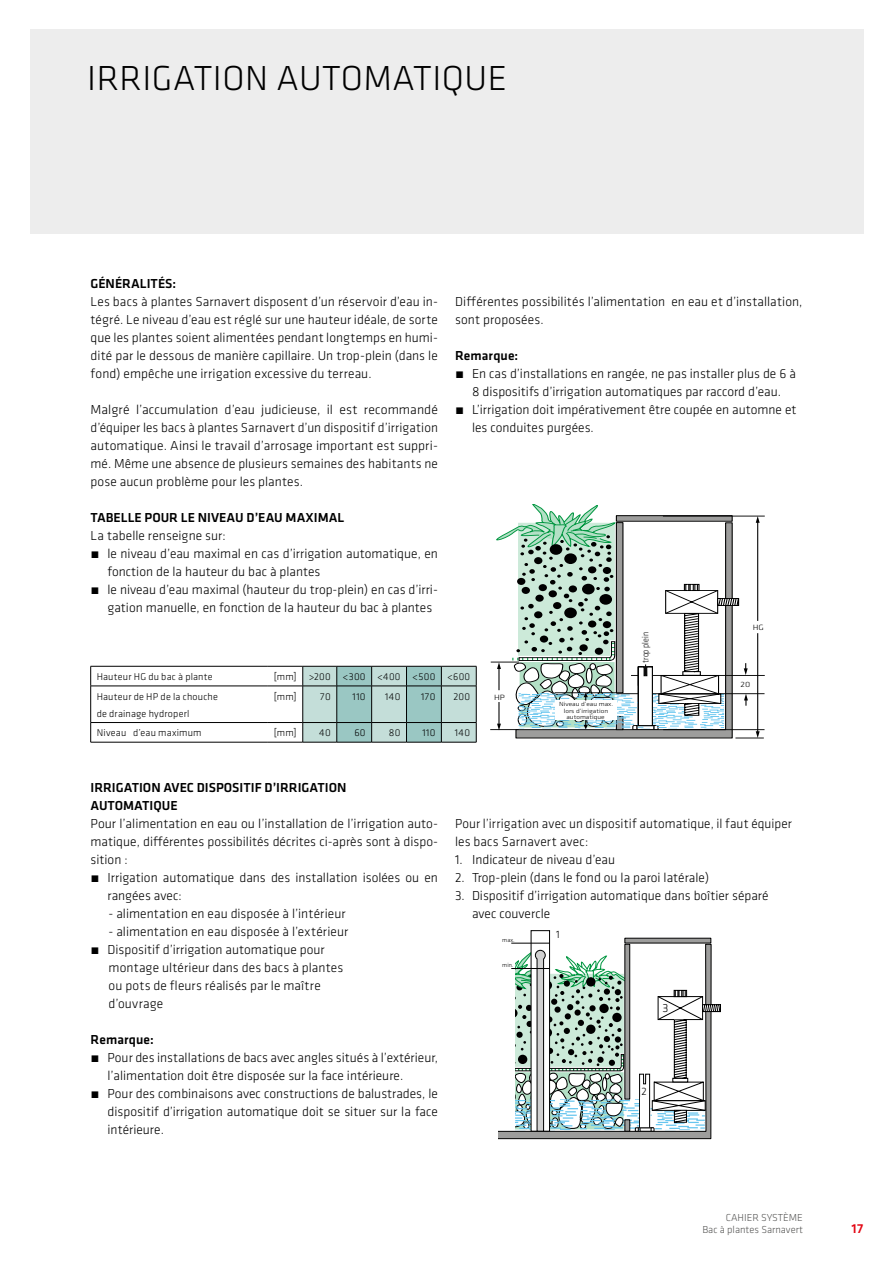
<style>
.page{position:relative;width:893px;height:1263px;background:#fff}
.page>*{position:absolute;margin:0;border:0;box-sizing:border-box;transform-origin:0 0}
.Sika_CH_Klavica_HL1{font:300 36px "Klavika";letter-spacing:.015em;color:#000}
.SI_Klavika_copy_-_bl{font:300 13.5px/18px "Klavika";color:#000}
.SI_Klavica_HL4{font:300 13.5px/18px "Klavika";color:#000;text-align:justify}
.SI_Klavica_HL4-2{font:500 13.5px "Klavika";color:#000}
.SI_Klavika_copy_-_bl-2{font:500 13.5px "Klavika";letter-spacing:.005em;color:#000}
.t1{font:500 13.5px "Klavika";color:#e30613}
.t2{font:300 12.3px "Klavika";color:#000}
.t3{font:300 11.1px "Klavika";color:#000}
.t4{font:300 10.5px/12.6px "Klavika";color:#575756;text-align:right}
.SI_Klavika_BACK_copy{font:300 10.2px/17px "Klavika";letter-spacing:.015em;color:#000}
.t5{font:300 9.3px "Klavika";color:#000;scale:.85 1}
.t6{font:300 7.95px "Klavika";color:#000;scale:1.18 1}
.t7{font:300 6.15px/6.1px "Klavika";color:#000;text-align:center;scale:1.18 1}
.t8{font:300 6.15px "Klavika";color:#000}
</style>
<div class="page">
<div style="left:30px;top:30px;width:833px;height:204px;background:#ededed"></div>
<hr style="left:757px;top:520px;width:1px;height:101px;background:#000">
<svg style="left:756px;top:517px;width:4px;height:6px"></svg>
<div style="left:616px;top:522px;width:7px;height:171px;border:1px solid #000"></div>
<svg style="left:516px;top:523px;width:216px;height:215px"></svg>
<div style="left:616px;top:716px;width:7px;height:14px;border:1px solid #000"></div>
<div style="left:616px;top:516px;width:116px;height:5px;background:#9d9d9c"></div>
<svg style="left:617px;top:694px;width:16px;height:34px"></svg>
<hr style="left:616px;top:693px;width:148px;height:1px;background:#000">
<hr style="left:631px;top:675px;width:134px;height:1px;background:#000">
<hr style="left:663px;top:516px;width:102px;height:1px;background:#000">
<svg style="left:633px;top:584px;width:131px;height:155px"></svg>
<svg style="left:490px;top:504px;width:127px;height:226px"></svg>
<hr style="left:91px;top:666px;width:177px;height:1px;background:#000">
<svg style="left:90px;top:666px;width:1px;height:20px"></svg>
<hr style="left:268px;top:666px;width:35px;height:1px;background:#000">
<hr style="left:91px;top:686px;width:177px;height:1px;background:#000">
<hr style="left:90px;top:686px;width:1px;height:36px;background:#000">
<hr style="left:268px;top:686px;width:35px;height:1px;background:#000">
<hr style="left:91px;top:722px;width:177px;height:1px;background:#000">
<svg style="left:90px;top:723px;width:1px;height:19px"></svg>
<hr style="left:268px;top:722px;width:35px;height:1px;background:#000">
<svg style="left:302px;top:666px;width:175px;height:76px;background:#a6c5c0"></svg>
<hr style="left:303px;top:742px;width:34px;height:1px;background:#000">
<hr style="left:337px;top:742px;width:35px;height:1px;background:#000">
<hr style="left:372px;top:742px;width:34px;height:1px;background:#000">
<hr style="left:406px;top:742px;width:35px;height:1px;background:#000">
<hr style="left:441px;top:742px;width:35px;height:1px;background:#000">
<hr style="left:91px;top:742px;width:177px;height:1px;background:#000">
<hr style="left:268px;top:742px;width:35px;height:1px;background:#000">
<svg style="left:625px;top:938px;width:86px;height:5px"></svg>
<div style="left:531px;top:930px;width:19px;height:201px;background:#fff;border:1px solid #000"></div>
<svg style="left:499px;top:944px;width:222px;height:195px"></svg>
<hr style="left:511px;top:943px;width:39px;height:1px;background:#000">
<hr style="left:511px;top:968px;width:39px;height:1px;background:#000">
<p class="Sika_CH_Klavica_HL1" style="left:87px;top:56px;width:421px">IRRIGATION AUTOMATIQUE</p>
<p class="SI_Klavica_HL4-2" style="left:91px;top:274px;width:87px">GÉNÉRALITÉS:</p>
<p class="SI_Klavika_copy_-_bl" style="left:91px;top:292px;width:349px;text-align:justify">Les bacs à plantes Sarnavert disposent d’un réservoir d’eau in&shy;tégré. Le niveau d’eau est réglé sur une hauteur idéale, de sorte que les plantes soient alimentées pendant longtemps en humi&shy;dité par le dessous de manière capillaire. Un trop-plein (dans le fond) empêche une irrigation excessive du terreau.</p>
<p class="SI_Klavika_copy_-_bl" style="left:91px;top:400px;width:349px;text-align:justify">Malgré l’accumulation d’eau judicieuse, il est recommandé d’équiper les bacs à plantes Sarnavert d’un dispositif d’irrigation automatique. Ainsi le travail d’arrosage important est suppri&shy;mé. Même une absence de plusieurs semaines des habitants ne pose aucun problème pour les plantes.</p>
<p class="SI_Klavica_HL4-2" style="left:91px;top:508px;width:255px">TABELLE POUR LE NIVEAU D’EAU MAXIMAL</p>
<p class="SI_Klavika_copy_-_bl" style="left:91px;top:526px;width:137px">La tabelle renseigne sur:</p>
<p class="SI_Klavika_copy_-_bl" style="left:108px;top:544px;width:332px;text-indent:-17px">́ le niveau d’eau maximal en cas d’irrigation automatique, en fonction de la hauteur du bac à plantes</p>
<p class="SI_Klavika_copy_-_bl" style="left:108px;top:580px;width:332px;text-indent:-17px">́ le niveau d’eau maximal (hauteur du trop-plein) en cas d’irri&shy;gation manuelle, en fonction de la hauteur du bac à plantes</p>
<p class="SI_Klavika_copy_-_bl" style="left:455px;top:292px;width:349px">Différentes possibilités l’alimentation en eau et d’installation, sont proposées.</p>
<p class="SI_Klavika_copy_-_bl-2" style="left:455px;top:346px;width:65px">Remarque:</p>
<p class="SI_Klavika_copy_-_bl" style="left:455px;top:364px;width:342px;text-align:center">́ En cas d’installations en rangée, ne pas installer plus de 6 à<br>8 dispositifs d’irrigation automatiques par raccord d’eau.</p>
<p class="SI_Klavika_copy_-_bl" style="left:472px;top:400px;width:326px;text-indent:-17px">́ L’irrigation doit impérativement être coupée en automne et les conduites purgées.</p>
<p class="t5" style="left:640px;top:663px;width:38px;rotate:-90deg">trop plein</p>
<p class="t6" style="left:753px;top:623px;width:11px">HG</p>
<p class="SI_Klavika_BACK_copy" style="left:97px;top:668px;width:118px">Hauteur HG du bac à plante</p>
<p class="SI_Klavika_BACK_copy" style="left:274px;top:668px;width:24px">[mm]</p>
<p class="SI_Klavika_BACK_copy" style="left:309px;top:668px;width:24px">&gt;200</p>
<p class="SI_Klavika_BACK_copy" style="left:343px;top:668px;width:24px">&lt;300</p>
<p class="SI_Klavika_BACK_copy" style="left:378px;top:668px;width:24px">&lt;400</p>
<p class="SI_Klavika_BACK_copy" style="left:412px;top:668px;width:24px">&lt;500</p>
<p class="SI_Klavika_BACK_copy" style="left:447px;top:668px;width:24px">&lt;600</p>
<p class="SI_Klavika_BACK_copy" style="left:97px;top:688px;width:123px">Hauteur de HP de la chouche de drainage hydroperl</p>
<p class="SI_Klavika_BACK_copy" style="left:274px;top:688px;width:24px">[mm]</p>
<p class="SI_Klavika_BACK_copy" style="left:320px;top:688px;width:12px">70</p>
<p class="SI_Klavika_BACK_copy" style="left:353px;top:688px;width:15px">110</p>
<p class="SI_Klavika_BACK_copy" style="left:385px;top:688px;width:17px">140</p>
<p class="SI_Klavika_BACK_copy" style="left:421px;top:688px;width:16px">170</p>
<p class="SI_Klavika_BACK_copy" style="left:453px;top:688px;width:18px">200</p>
<p class="SI_Klavika_BACK_copy" style="left:97px;top:724px;width:106px">Niveau d’eau maximum</p>
<p class="SI_Klavika_BACK_copy" style="left:274px;top:724px;width:24px">[mm]</p>
<p class="SI_Klavika_BACK_copy" style="left:319px;top:724px;width:13px">40</p>
<p class="SI_Klavika_BACK_copy" style="left:354px;top:724px;width:13px">60</p>
<p class="SI_Klavika_BACK_copy" style="left:389px;top:724px;width:13px">80</p>
<p class="SI_Klavika_BACK_copy" style="left:422px;top:724px;width:15px">110</p>
<p class="SI_Klavika_BACK_copy" style="left:455px;top:724px;width:17px">140</p>
<p class="t6" style="left:494px;top:692px;width:11px">HP</p>
<p class="t7" style="left:559px;top:701px;width:47px">Niveau d’eau max. lors d’irrigation automatique</p>
<p class="t6" style="left:741px;top:679px;width:10px">20</p>
<p class="SI_Klavica_HL4-2" style="left:91px;top:778px;width:257px">IRRIGATION AVEC DISPOSITIF D’IRRIGATION</p>
<p class="SI_Klavica_HL4-2" style="left:91px;top:796px;width:89px">AUTOMATIQUE</p>
<p class="SI_Klavica_HL4" style="left:91px;top:814px;width:349px">Pour l’alimentation en eau ou l’installation de l’irrigation auto&shy;matique, différentes possibilités décrites ci-après sont à dispo&shy;sition :</p>
<p class="SI_Klavika_copy_-_bl" style="left:108px;top:868px;width:332px;text-indent:-17px">́ Irrigation automatique dans des installation isolées ou en rangées avec:</p>
<p class="SI_Klavika_copy_-_bl" style="left:109px;top:904px;width:239px">- alimentation en eau disposée à l’intérieur</p>
<p class="SI_Klavika_copy_-_bl" style="left:109px;top:922px;width:241px">- alimentation en eau disposée à l’extérieur</p>
<p class="SI_Klavika_copy_-_bl" style="left:91px;top:940px;width:236px">́ Dispositif d’irrigation automatique pour</p>
<p class="SI_Klavika_copy_-_bl" style="left:109px;top:958px;width:236px">montage ultérieur dans des bacs à plantes</p>
<p class="SI_Klavika_copy_-_bl" style="left:109px;top:976px;width:214px">ou pots de fleurs réalisés par le maître</p>
<p class="SI_Klavika_copy_-_bl" style="left:109px;top:994px;width:56px">d’ouvrage</p>
<p class="SI_Klavika_copy_-_bl-2" style="left:91px;top:1030px;width:65px">Remarque:</p>
<p class="SI_Klavika_copy_-_bl" style="left:108px;top:1048px;width:332px;text-indent:-17px">́ Pour des installations de bacs avec angles situés à l’extérieur, l’alimentation doit être disposée sur la face intérieure.</p>
<p class="SI_Klavika_copy_-_bl" style="left:108px;top:1084px;width:332px;text-align:justify;text-indent:-17px">́ Pour des combinaisons avec constructions de balustrades, le dispositif d’irrigation automatique doit se situer sur la face intérieure.</p>
<p class="t3" style="left:642px;top:1084px;width:7px">2</p>
<p class="SI_Klavika_copy_-_bl" style="left:455px;top:814px;width:338px">Pour l’irrigation avec un dispositif automatique, il faut équiper les bacs Sarnavert avec:</p>
<p class="SI_Klavika_copy_-_bl" style="left:455px;top:850px;width:162px">1. Indicateur de niveau d’eau</p>
<p class="SI_Klavika_copy_-_bl" style="left:455px;top:868px;width:256px">2. Trop-plein (dans le fond ou la paroi latérale)</p>
<p class="SI_Klavika_copy_-_bl" style="left:472px;top:886px;width:298px;text-indent:-17px">3. Dispositif d’irrigation automatique dans boîtier séparé avec couvercle</p>
<p class="t3" style="left:556px;top:928px;width:5px">1</p>
<p class="t8" style="left:502px;top:936px;width:14px">max.</p>
<p class="t8" style="left:502px;top:961px;width:13px">min.</p>
<p class="t2" style="left:663px;top:1000px;width:8px">3</p>
<p class="t4" style="left:702px;top:1211px;width:102px">CAHIER SYSTÈME<br>Bac à plantes Sarnavert</p>
<p class="t1" style="left:852px;top:1219px;width:13px">17</p>
</div>
